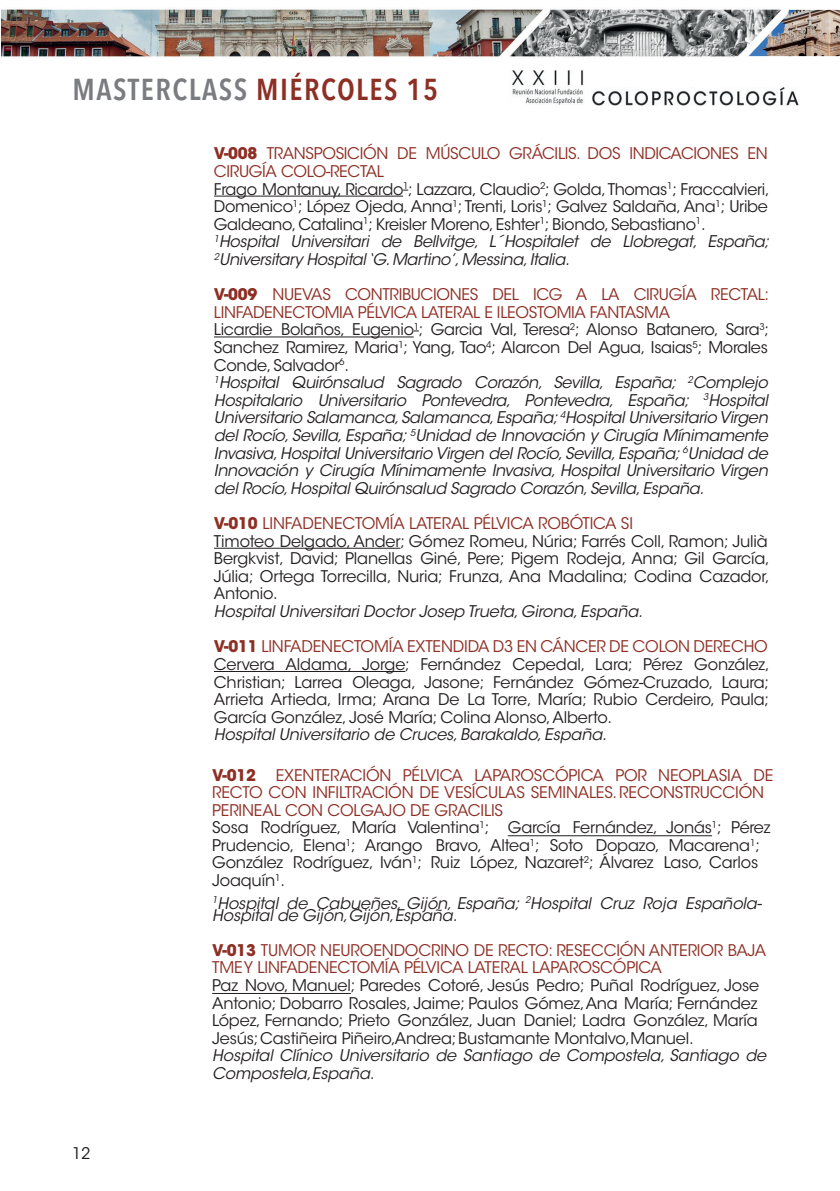
<style>
.page{position:relative;width:840px;height:1191px;background:#fff}
.page>*{position:absolute;margin:0;border:0;box-sizing:border-box;transform-origin:0 0}
.t1{font:600 condensed 30px "Avenir Next LT Pro";letter-spacing:.05em;color:#7a7c7f}
.t2{font:16px/17.6px "ITC Avant Garde Std";letter-spacing:-.01em;color:#231f20}
.t3{font:italic 16px/17.6px "ITC Avant Garde Std";letter-spacing:-.02em;color:#231f20}
.t4{font:16px/17.4px "ITC Avant Garde Std";letter-spacing:-.01em;color:#8e2f25}
.s1{color:#8e2f25}
.s2{font-weight:700;color:#8e2f25}
.s3{font-style:italic}
.s4{font-weight:700;font-style:normal;color:#8e2f25}
.s5{font-style:normal;color:#8e2f25}
.s6{font-style:normal}
.s7{font-weight:700}
</style>
<div class="page">
<img style="left:2px;top:9px;width:837px;height:48px">
<img style="left:558px;top:88px;width:241px;height:18px">
<img style="left:511px;top:70px;width:74px;height:34px">
<hr style="left:214px;top:196px;width:189px;height:1px;background:#231f20">
<hr style="left:214px;top:336px;width:199px;height:1px;background:#231f20">
<hr style="left:214px;top:548px;width:186px;height:1px;background:#231f20">
<hr style="left:214px;top:671px;width:191px;height:1px;background:#231f20">
<hr style="left:212px;top:993px;width:138px;height:1px;background:#231f20">
<hr style="left:507px;top:835px;width:204px;height:1px;background:#231f20">
<h1 class="t1" style="left:72px;top:71px;width:367px">MASTERCLASS <span class="s1">MIÉRCOLES 15</span></h1>
<p class="t2" style="left:72px;top:1145px;width:20px">12</p>
<p class="t2" style="left:214px;top:145px;width:557px"><span class="s2">V-008</span> <span class="s1">TRANSPOSICIÓN DE MÚSCULO GRÁCILIS. DOS INDICACIONES EN CIRUGÍA COLO-RECTAL<br></span>Frago Montanuy, Ricardo<sup>1</sup>; Lazzara, Claudio<sup>2</sup>; Golda, Thomas<sup>1</sup>; Fraccalvieri, Domenico<sup>1</sup>; López Ojeda, Anna<sup>1</sup>; Trenti, Loris<sup>1</sup>; Galvez Saldaña, Ana<sup>1</sup>; Uribe Galdeano, Catalina<sup>1</sup>; Kreisler Moreno, Eshter<sup>1</sup>; Biondo, Sebastiano<sup>1</sup>.<br><sup>1</sup><span class="s3">Hospital Universitari de Bellvitge, L´Hospitalet de Llobregat, España; </span><sup>2</sup><span class="s3">Universitary Hospital ‘G. Martino’, Messina, Italia.</span></p>
<p class="t3" style="left:214px;top:286px;width:556px"><span class="s4">V-009</span> <span class="s5">NUEVAS CONTRIBUCIONES DEL ICG A LA CIRUGÍA RECTAL:<br>LINFADENECTOMIA PÉLVICA LATERAL E ILEOSTOMIA FANTASMA<br></span><span class="s6">Licardie Bolaños, Eugenio</span><sup>1</sup><span class="s6">; Garcia Val, Teresa</span><sup>2</sup><span class="s6">; Alonso Batanero, Sara</span><sup>3</sup><span class="s6">; Sanchez Ramirez, Maria</span><sup>1</sup><span class="s6">; Yang, Tao</span><sup>4</sup><span class="s6">; Alarcon Del Agua, Isaias</span><sup>5</sup><span class="s6">; Morales Conde, Salvador</span><sup>6</sup><span class="s6">.<br></span><sup>1</sup>Hospital Quirónsalud Sagrado Corazón, Sevilla, España; <sup>2</sup>Complejo Hospitalario Universitario Pontevedra, Pontevedra, España; <sup>3</sup>Hospital Universitario Salamanca, Salamanca, España; <sup>4</sup>Hospital Universitario Virgen del Rocío, Sevilla, España; <sup>5</sup>Unidad de Innovación y Cirugía Mínimamente Invasiva, Hospital Universitario Virgen del Rocío, Sevilla, España; <sup>6</sup>Unidad de Innovación y Cirugía Mínimamente Invasiva, Hospital Universitario Virgen del Rocío, Hospital Quirónsalud Sagrado Corazón, Sevilla, España.</p>
<p class="t2" style="left:214px;top:514px;width:557px"><span class="s2">V-010</span> <span class="s1">LINFADENECTOMÍA LATERAL PÉLVICA ROBÓTICA SI<br></span>Timoteo Delgado, Ander; Gómez Romeu, Núria; Farrés Coll, Ramon; Julià Bergkvist, David; Planellas Giné, Pere; Pigem Rodeja, Anna; Gil García, Júlia; Ortega Torrecilla, Nuria; Frunza, Ana Madalina; Codina Cazador, Antonio.</p>
<p class="t3" style="left:214px;top:603px;width:430px">Hospital Universitari Doctor Josep Trueta, Girona, España.</p>
<p class="t2" style="left:214px;top:638px;width:557px;text-align:justify"><span class="s2">V-011</span> <span class="s1">LINFADENECTOMÍA EXTENDIDA D3 EN CÁNCER DE COLON DERECHO </span>Cervera Aldama, Jorge; Fernández Cepedal, Lara; Pérez González, Christian; Larrea Oleaga, Jasone; Fernández Gómez-Cruzado, Laura; Arrieta Artieda, Irma; Arana De La Torre, María; Rubio Cerdeiro, Paula; García González, José María; Colina Alonso, Alberto.</p>
<p class="t3" style="left:214px;top:726px;width:394px">Hospital Universitario de Cruces, Barakaldo, España.</p>
<p class="t2" style="left:212px;top:766px;width:562px"><span class="s2">V-012</span> <span class="s1">EXENTERACIÓN PÉLVICA LAPAROSCÓPICA POR NEOPLASIA DE RECTO CON INFILTRACIÓN DE VESÍCULAS SEMINALES. RECONSTRUCCIÓN PERINEAL CON COLGAJO DE GRACILIS<br></span>Sosa Rodríguez, María Valentina<sup>1</sup>; García Fernández, Jonás<sup>1</sup>; Pérez Prudencio, Elena<sup>1</sup>; Arango Bravo, Altea<sup>1</sup>; Soto Dopazo, Macarena<sup>1</sup>; González Rodríguez, Iván<sup>1</sup>; Ruiz López, Nazaret<sup>2</sup>; Álvarez Laso, Carlos Joaquín<sup>1</sup>.</p>
<p class="t3" style="left:212px;top:897px;width:551px;line-height:12.2px"><sup>1</sup>Hospital de Cabueñes, Gijón, España; <sup>2</sup>Hospital Cruz Roja Española-<br>Hospital de Gijón, Gijón, España.</p>
<p class="t4" style="left:212px;top:941px;width:555px"><span class="s7">V-013</span> TUMOR NEUROENDOCRINO DE RECTO: RESECCIÓN ANTERIOR BAJA<br>TMEY LINFADENECTOMÍA PÉLVICA LATERAL LAPAROSCÓPICA</p>
<p class="t2" style="left:212px;top:976px;width:548px;text-align:justify">Paz Novo, Manuel; Paredes Cotoré, Jesús Pedro; Puñal Rodríguez, Jose Antonio; Dobarro Rosales, Jaime; Paulos Gómez,Ana María; Fernández López, Fernando; Prieto González, Juan Daniel; Ladra González, María Jesús; Castiñeira Piñeiro,Andrea; Bustamante Montalvo, Manuel.</p>
<p class="t3" style="left:212px;top:1046px;width:555px">Hospital Clínico Universitario de Santiago de Compostela, Santiago de<br>Compostela,España.</p>
</div>
